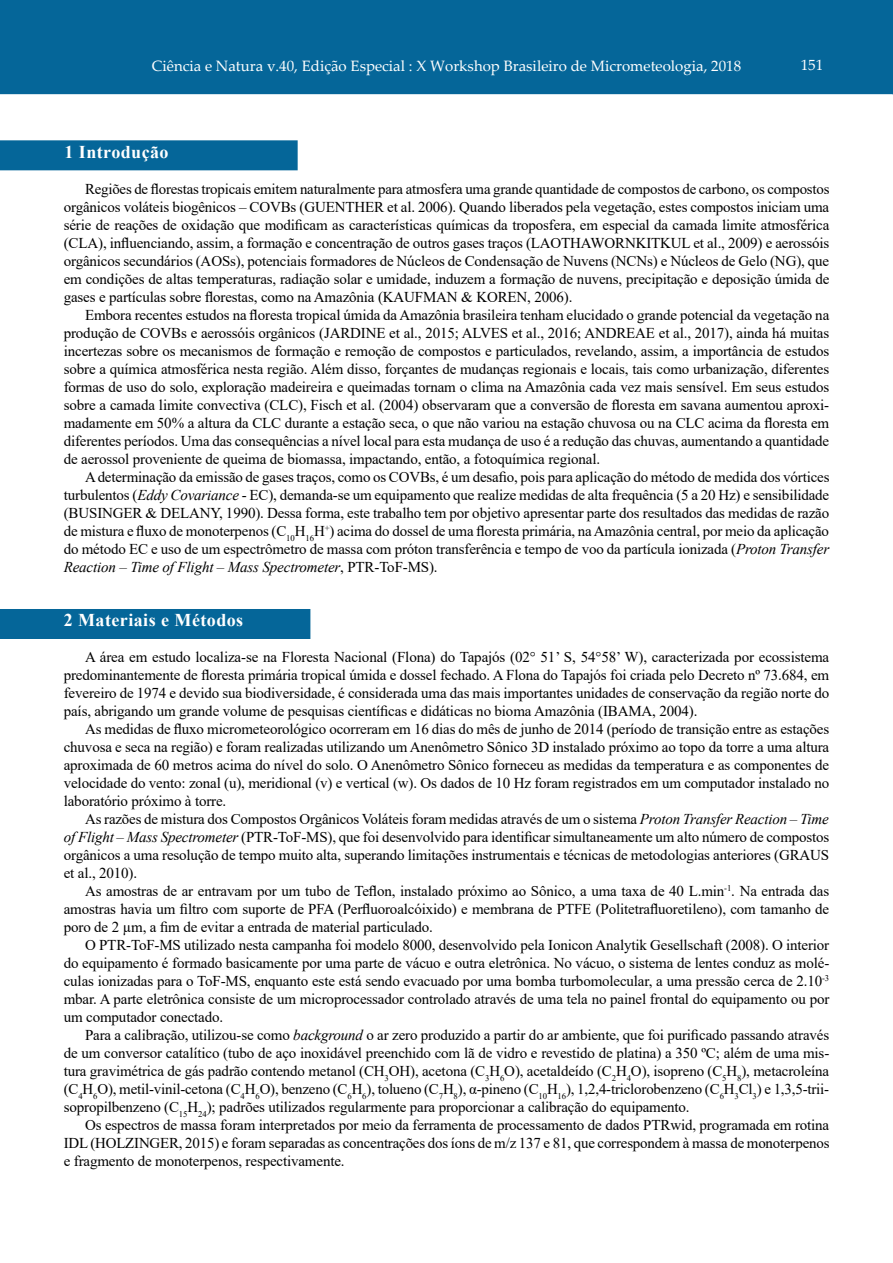
<style>
.page{position:relative;width:893px;height:1263px;background:#fff}
.page>*{position:absolute;margin:0;border:0;box-sizing:border-box;transform-origin:0 0}
.t1{font:700 18px "Times New Roman";letter-spacing:.025em;color:#fff}
.t2{font:15px/18px "Times New Roman";letter-spacing:-.01em;color:#000;text-align:justify}
.t3{font:15px "Palatino Linotype";color:#fff}
.s1{font-style:italic}
</style>
<div class="page">
<div style="left:0;top:0;width:893px;height:94px;background:#056699"></div>
<div style="left:1px;top:141px;width:296px;height:29px;background:#056699"></div>
<div style="left:0;top:140px;width:298px;height:30px;border:2px solid #056699"></div>
<div style="left:1px;top:610px;width:309px;height:28px;background:#056699"></div>
<div style="left:0;top:609px;width:310px;height:30px;border:2px solid #056699"></div>
<p class="t3" style="left:152px;top:55px;width:591px">Ciência e Natura v.40, Edição Especial : X Workshop Brasileiro de Micrometeologia, 2018</p>
<p class="t3" style="left:801px;top:54px;width:24px">151</p>
<p class="t1" style="left:65px;top:139px;width:106px">1 Introdução</p>
<p class="t2" style="left:64px;top:180px;width:767px;text-indent:21px">Regiões de florestas tropicais emitem naturalmente para atmosfera uma grande quantidade de compostos de carbono, os compostos orgânicos voláteis biogênicos – COVBs (GUENTHER et al. 2006). Quando liberados pela vegetação, estes compostos iniciam uma série de reações de oxidação que modificam as características químicas da troposfera, em especial da camada limite atmosférica (CLA), influenciando, assim, a formação e concentração de outros gases traços (LAOTHAWORNKITKUL et al., 2009) e aerossóis orgânicos secundários (AOSs), potenciais formadores de Núcleos de Condensação de Nuvens (NCNs) e Núcleos de Gelo (NG), que em condições de altas temperaturas, radiação solar e umidade, induzem a formação de nuvens, precipitação e deposição úmida de gases e partículas sobre florestas, como na Amazônia (KAUFMAN &amp; KOREN, 2006).</p>
<p class="t2" style="left:64px;top:306px;width:767px;text-indent:21px">Embora recentes estudos na floresta tropical úmida da Amazônia brasileira tenham elucidado o grande potencial da vegetação na produção de COVBs e aerossóis orgânicos (JARDINE et al., 2015; ALVES et al., 2016; ANDREAE et al., 2017), ainda há muitas incertezas sobre os mecanismos de formação e remoção de compostos e particulados, revelando, assim, a importância de estudos sobre a química atmosférica nesta região. Além disso, forçantes de mudanças regionais e locais, tais como urbanização, diferentes formas de uso do solo, exploração madeireira e queimadas tornam o clima na Amazônia cada vez mais sensível. Em seus estudos sobre a camada limite convectiva (CLC), Fisch et al. (2004) observaram que a conversão de floresta em savana aumentou aproxi&shy;madamente em 50% a altura da CLC durante a estação seca, o que não variou na estação chuvosa ou na CLC acima da floresta em diferentes períodos. Uma das consequências a nível local para esta mudança de uso é a redução das chuvas, aumentando a quantidade de aerossol proveniente de queima de biomassa, impactando, então, a fotoquímica regional.</p>
<p class="t2" style="left:64px;top:468px;width:767px;text-indent:21px">A determinação da emissão de gases traços, como os COVBs, é um desafio, pois para aplicação do método de medida dos vórtices turbulentos (<span class="s1">Eddy Covariance</span> - EC), demanda-se um equipamento que realize medidas de alta frequência (5 a 20 Hz) e sensibilidade (BUSINGER &amp; DELANY, 1990). Dessa forma, este trabalho tem por objetivo apresentar parte dos resultados das medidas de razão de mistura e fluxo de monoterpenos (C<sub>10</sub>H<sub>16</sub>H<sup>+</sup>) acima do dossel de uma floresta primária, na Amazônia central, por meio da aplicação do método EC e uso de um espectrômetro de massa com próton transferência e tempo de voo da partícula ionizada (<span class="s1">Proton Transfer Reaction – Time of Flight – Mass Spectrometer</span>, PTR-ToF-MS).</p>
<p class="t1" style="left:64px;top:607px;width:181px">2 Materiais e Métodos</p>
<p class="t2" style="left:64px;top:648px;width:767px;text-indent:21px">A área em estudo localiza-se na Floresta Nacional (Flona) do Tapajós (02° 51’ S, 54°58’ W), caracterizada por ecossistema predominantemente de floresta primária tropical úmida e dossel fechado. A Flona do Tapajós foi criada pelo Decreto nº 73.684, em fevereiro de 1974 e devido sua biodiversidade, é considerada uma das mais importantes unidades de conservação da região norte do país, abrigando um grande volume de pesquisas científicas e didáticas no bioma Amazônia (IBAMA, 2004).</p>
<p class="t2" style="left:64px;top:720px;width:767px;text-indent:21px">As medidas de fluxo micrometeorológico ocorreram em 16 dias do mês de junho de 2014 (período de transição entre as estações chuvosa e seca na região) e foram realizadas utilizando um Anenômetro Sônico 3D instalado próximo ao topo da torre a uma altura aproximada de 60 metros acima do nível do solo. O Anenômetro Sônico forneceu as medidas da temperatura e as componentes de velocidade do vento: zonal (u), meridional (v) e vertical (w). Os dados de 10 Hz foram registrados em um computador instalado no laboratório próximo à torre.</p>
<p class="t2" style="left:64px;top:810px;width:767px;text-indent:21px">As razões de mistura dos Compostos Orgânicos Voláteis foram medidas através de um o sistema <span class="s1">Proton Transfer Reaction – Time of Flight – Mass Spectrometer</span> (PTR-ToF-MS), que foi desenvolvido para identificar simultaneamente um alto número de compostos orgânicos a uma resolução de tempo muito alta, superando limitações instrumentais e técnicas de metodologias anteriores (GRAUS et al., 2010).</p>
<p class="t2" style="left:64px;top:882px;width:767px;text-indent:21px">As amostras de ar entravam por um tubo de Teflon, instalado próximo ao Sônico, a uma taxa de 40 L.min<sup>-1</sup>. Na entrada das amostras havia um filtro com suporte de PFA (Perfluoroalcóixido) e membrana de PTFE (Politetrafluoretileno), com tamanho de poro de 2 µm, a fim de evitar a entrada de material particulado.</p>
<p class="t2" style="left:64px;top:936px;width:767px;text-indent:21px">O PTR-ToF-MS utilizado nesta campanha foi modelo 8000, desenvolvido pela Ionicon Analytik Gesellschaft (2008). O interior do equipamento é formado basicamente por uma parte de vácuo e outra eletrônica. No vácuo, o sistema de lentes conduz as molé&shy;culas ionizadas para o ToF-MS, enquanto este está sendo evacuado por uma bomba turbomolecular, a uma pressão cerca de 2.10<sup>-3 </sup>mbar. A parte eletrônica consiste de um microprocessador controlado através de uma tela no painel frontal do equipamento ou por um computador conectado.</p>
<p class="t2" style="left:64px;top:1026px;width:767px;text-indent:21px">Para a calibração, utilizou-se como <span class="s1">background</span> o ar zero produzido a partir do ar ambiente, que foi purificado passando através de um conversor catalítico (tubo de aço inoxidável preenchido com lã de vidro e revestido de platina) a 350 ºC; além de uma mis&shy;tura gravimétrica de gás padrão contendo metanol (CH<sub>3</sub>OH), acetona (C<sub>3</sub>H<sub>6</sub>O), acetaldeído (C<sub>2</sub>H<sub>4</sub>O), isopreno (C<sub>5</sub>H<sub>8</sub>), metacroleína (C<sub>4</sub>H<sub>6</sub>O), metil-vinil-cetona (C<sub>4</sub>H<sub>6</sub>O), benzeno (C<sub>6</sub>H<sub>6</sub>), tolueno (C<sub>7</sub>H<sub>8</sub>), α-pineno (C<sub>10</sub>H<sub>16</sub>), 1,2,4-triclorobenzeno (C<sub>6</sub>H<sub>3</sub>Cl<sub>3</sub>) e 1,3,5-trii&shy;sopropilbenzeno (C<sub>15</sub>H<sub>24</sub>); padrões utilizados regularmente para proporcionar a calibração do equipamento.</p>
<p class="t2" style="left:64px;top:1116px;width:767px;text-indent:21px">Os espectros de massa foram interpretados por meio da ferramenta de processamento de dados PTRwid, programada em rotina IDL (HOLZINGER, 2015) e foram separadas as concentrações dos íons de m/z 137 e 81, que correspondem à massa de monoterpenos e fragmento de monoterpenos, respectivamente.</p>
</div>
